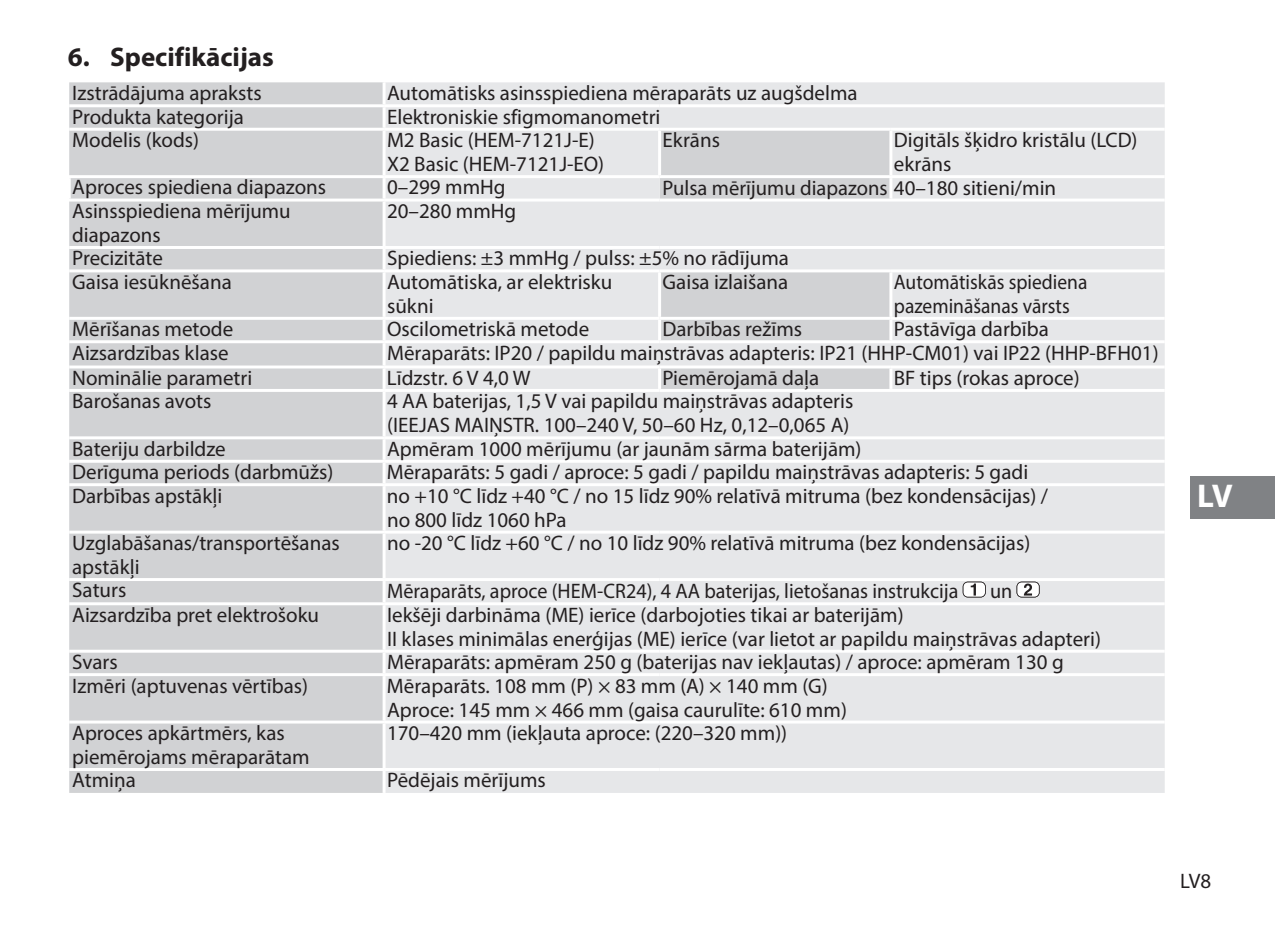
<style>
.page{position:relative;width:1275px;height:936px;background:#fff}
.page>*{position:absolute;margin:0;border:0;box-sizing:border-box;transform-origin:0 0}
.t1{font:700 33px "Myriad Pro";color:#fff}
.t2{font:700 27px "Myriad Pro";color:#231f20}
.t3{font:21px/24px "Myriad Pro";color:#231f20}
.t4{font:21px "Myriad Pro";color:#231f20;scale:.96 1}
.t5{font:21px/24px "Myriad Pro";color:#231f20;scale:.93 1}
</style>
<div class="page">
<div style="left:1190px;top:476px;width:85px;height:43px;background:#808285"></div>
<div style="left:69px;top:82px;width:314px;height:711px;background:#d1d2d4"></div>
<svg style="left:386px;top:82px;width:779px;height:711px;background:#e4e5e7"></svg>
<hr style="left:69px;top:104px;width:315px;height:3px;background:#fff">
<hr style="left:384px;top:104px;width:276px;height:3px;background:#fff">
<hr style="left:660px;top:104px;width:505px;height:3px;background:#fff">
<hr style="left:69px;top:128px;width:315px;height:3px;background:#fff">
<hr style="left:384px;top:128px;width:276px;height:3px;background:#fff">
<hr style="left:660px;top:128px;width:231px;height:3px;background:#fff">
<hr style="left:658px;top:131px;width:3px;height:44px;background:#fff">
<hr style="left:891px;top:128px;width:274px;height:3px;background:#fff">
<hr style="left:889px;top:131px;width:3px;height:44px;background:#fff">
<hr style="left:68px;top:175px;width:316px;height:3px;background:#fff">
<hr style="left:68px;top:178px;width:3px;height:21px;background:#fff">
<hr style="left:384px;top:175px;width:276px;height:3px;background:#fff">
<hr style="left:660px;top:175px;width:505px;height:3px;background:#fff">
<hr style="left:889px;top:178px;width:3px;height:21px;background:#fff">
<hr style="left:68px;top:199px;width:316px;height:3px;background:#fff">
<hr style="left:384px;top:199px;width:276px;height:3px;background:#fff">
<hr style="left:660px;top:199px;width:505px;height:3px;background:#fff">
<hr style="left:69px;top:246px;width:315px;height:3px;background:#fff">
<hr style="left:384px;top:246px;width:276px;height:3px;background:#fff">
<hr style="left:660px;top:246px;width:505px;height:3px;background:#fff">
<hr style="left:69px;top:269px;width:315px;height:3px;background:#fff">
<hr style="left:384px;top:269px;width:276px;height:3px;background:#fff">
<hr style="left:660px;top:269px;width:231px;height:3px;background:#fff">
<hr style="left:658px;top:272px;width:3px;height:45px;background:#fff">
<hr style="left:891px;top:269px;width:274px;height:3px;background:#fff">
<hr style="left:889px;top:272px;width:3px;height:45px;background:#fff">
<hr style="left:69px;top:317px;width:315px;height:3px;background:#fff">
<hr style="left:384px;top:317px;width:276px;height:3px;background:#fff">
<hr style="left:660px;top:317px;width:231px;height:3px;background:#fff">
<hr style="left:658px;top:320px;width:3px;height:20px;background:#fff">
<hr style="left:891px;top:317px;width:274px;height:3px;background:#fff">
<hr style="left:889px;top:320px;width:3px;height:20px;background:#fff">
<hr style="left:69px;top:340px;width:315px;height:3px;background:#fff">
<hr style="left:384px;top:340px;width:276px;height:3px;background:#fff">
<hr style="left:660px;top:340px;width:505px;height:3px;background:#fff">
<hr style="left:69px;top:366px;width:315px;height:2px;background:#fff">
<hr style="left:384px;top:366px;width:276px;height:2px;background:#fff">
<hr style="left:660px;top:366px;width:231px;height:2px;background:#fff">
<hr style="left:658px;top:368px;width:3px;height:21px;background:#fff">
<hr style="left:891px;top:366px;width:274px;height:2px;background:#fff">
<hr style="left:889px;top:368px;width:3px;height:21px;background:#fff">
<hr style="left:69px;top:389px;width:315px;height:3px;background:#fff">
<hr style="left:384px;top:389px;width:276px;height:3px;background:#fff">
<hr style="left:660px;top:389px;width:505px;height:3px;background:#fff">
<hr style="left:69px;top:436px;width:315px;height:3px;background:#fff">
<hr style="left:384px;top:436px;width:276px;height:3px;background:#fff">
<hr style="left:660px;top:436px;width:505px;height:3px;background:#fff">
<hr style="left:69px;top:460px;width:315px;height:3px;background:#fff">
<hr style="left:384px;top:460px;width:276px;height:3px;background:#fff">
<hr style="left:660px;top:460px;width:505px;height:3px;background:#fff">
<hr style="left:69px;top:483px;width:315px;height:3px;background:#fff">
<hr style="left:384px;top:483px;width:276px;height:3px;background:#fff">
<hr style="left:660px;top:483px;width:505px;height:3px;background:#fff">
<hr style="left:69px;top:531px;width:315px;height:3px;background:#fff">
<hr style="left:384px;top:531px;width:276px;height:3px;background:#fff">
<hr style="left:660px;top:531px;width:505px;height:3px;background:#fff">
<hr style="left:69px;top:578px;width:315px;height:3px;background:#fff">
<hr style="left:384px;top:578px;width:276px;height:3px;background:#fff">
<hr style="left:660px;top:578px;width:505px;height:3px;background:#fff">
<hr style="left:69px;top:602px;width:315px;height:3px;background:#fff">
<hr style="left:384px;top:602px;width:276px;height:3px;background:#fff">
<hr style="left:660px;top:602px;width:505px;height:3px;background:#fff">
<hr style="left:69px;top:650px;width:315px;height:3px;background:#fff">
<hr style="left:384px;top:650px;width:276px;height:3px;background:#fff">
<hr style="left:660px;top:650px;width:505px;height:3px;background:#fff">
<hr style="left:69px;top:673px;width:315px;height:3px;background:#fff">
<hr style="left:384px;top:673px;width:276px;height:3px;background:#fff">
<hr style="left:660px;top:673px;width:505px;height:3px;background:#fff">
<hr style="left:69px;top:721px;width:315px;height:3px;background:#fff">
<hr style="left:384px;top:721px;width:276px;height:3px;background:#fff">
<hr style="left:660px;top:721px;width:505px;height:3px;background:#fff">
<hr style="left:69px;top:768px;width:315px;height:3px;background:#fff">
<hr style="left:384px;top:768px;width:276px;height:3px;background:#fff">
<hr style="left:660px;top:768px;width:505px;height:3px;background:#fff">
<svg style="left:963px;top:582px;width:23px;height:15px"></svg>
<svg style="left:1017px;top:582px;width:23px;height:15px"></svg>
<p class="t2" style="left:68px;top:47px;width:208px">6. Specifikācijas</p>
<p class="t3" style="left:72px;top:83px;width:191px">Izstrādājuma apraksts</p>
<p class="t3" style="left:387px;top:83px;width:472px">Automātisks asinsspiediena mēraparāts uz augšdelma</p>
<p class="t3" style="left:72px;top:106px;width:173px">Produkta kategorija</p>
<p class="t3" style="left:387px;top:106px;width:275px">Elektroniskie sfigmomanometri</p>
<p class="t3" style="left:72px;top:130px;width:129px">Modelis (kods)</p>
<p class="t3" style="left:387px;top:130px;width:219px">M2 Basic (HEM-7121J-E)<br>X2 Basic (HEM-7121J-EO)</p>
<p class="t3" style="left:663px;top:130px;width:59px">Ekrāns</p>
<p class="t3" style="left:894px;top:130px;width:245px">Digitāls šķidro kristālu (LCD) ekrāns</p>
<p class="t3" style="left:72px;top:177px;width:256px">Aproces spiediena diapazons</p>
<p class="t3" style="left:387px;top:177px;width:120px">0–299 mmHg</p>
<p class="t3" style="left:663px;top:177px;width:395px">Pulsa mērījumu diapazons 40–180 sitieni/min</p>
<p class="t3" style="left:72px;top:201px;width:220px">Asinsspiediena mērījumu diapazons</p>
<p class="t3" style="left:387px;top:201px;width:131px">20–280 mmHg</p>
<p class="t3" style="left:72px;top:248px;width:92px">Precizitāte</p>
<p class="t3" style="left:387px;top:248px;width:403px">Spiediens: ±3 mmHg / pulss: ±5% no rādījuma</p>
<p class="t3" style="left:72px;top:272px;width:161px">Gaisa iesūknēšana</p>
<p class="t3" style="left:387px;top:272px;width:227px">Automātiska, ar elektrisku sūkni</p>
<p class="t3" style="left:663px;top:272px;width:127px">Gaisa izlaišana</p>
<p class="t5" style="left:894px;top:272px;width:210px">Automātiskās spiediena pazemināšanas vārsts</p>
<p class="t3" style="left:72px;top:319px;width:163px">Mērīšanas metode</p>
<p class="t3" style="left:387px;top:319px;width:204px">Oscilometriskā metode</p>
<p class="t3" style="left:663px;top:319px;width:141px">Darbības režīms</p>
<p class="t3" style="left:894px;top:319px;width:157px">Pastāvīga darbība</p>
<p class="t3" style="left:72px;top:342px;width:158px">Aizsardzības klase</p>
<p class="t3" style="left:387px;top:342px;width:773px">Mēraparāts: IP20 / papildu maiņstrāvas adapteris: IP21 (HHP-CM01) vai IP22 (HHP-BFH01)</p>
<p class="t3" style="left:72px;top:368px;width:182px">Nominālie parametri</p>
<p class="t3" style="left:387px;top:368px;width:145px">Līdzstr. 6 V 4,0 W</p>
<p class="t3" style="left:662px;top:368px;width:158px">Piemērojamā daļa</p>
<p class="t3" style="left:894px;top:368px;width:187px">BF tips (rokas aproce)</p>
<p class="t3" style="left:72px;top:391px;width:141px">Barošanas avots</p>
<p class="t3" style="left:387px;top:391px;width:468px">4 AA baterijas, 1,5 V vai papildu maiņstrāvas adapteris (IEEJAS MAIŅSTR. 100–240 V, 50–60 Hz, 0,12–0,065 A)</p>
<p class="t3" style="left:72px;top:438px;width:155px">Bateriju darbildze</p>
<p class="t3" style="left:387px;top:438px;width:476px">Apmēram 1000 mērījumu (ar jaunām sārma baterijām)</p>
<p class="t3" style="left:72px;top:462px;width:263px">Derīguma periods (darbmūžs)</p>
<p class="t3" style="left:387px;top:462px;width:643px">Mēraparāts: 5 gadi / aproce: 5 gadi / papildu maiņstrāvas adapteris: 5 gadi</p>
<p class="t3" style="left:72px;top:485px;width:152px">Darbības apstākļi</p>
<p class="t3" style="left:387px;top:485px;width:663px">no +10 °C līdz +40 °C / no 15 līdz 90% relatīvā mitruma (bez kondensācijas) / no 800 līdz 1060 hPa</p>
<p class="t3" style="left:72px;top:533px;width:269px">Uzglabāšanas/transportēšanas apstākļi</p>
<p class="t3" style="left:387px;top:533px;width:645px">no -20 °C līdz +60 °C / no 10 līdz 90% relatīvā mitruma (bez kondensācijas)</p>
<p class="t3" style="left:72px;top:580px;width:56px">Saturs</p>
<p class="t4" style="left:387px;top:583px;width:597px">Mēraparāts, aproce (HEM-CR24), 4 AA baterijas, lietošanas instrukcija</p>
<p class="t4" style="left:990px;top:583px;width:25px">un</p>
<p class="t3" style="left:72px;top:604px;width:248px">Aizsardzība pret elektrošoku</p>
<p class="t3" style="left:387px;top:604px;width:715px">Iekšēji darbināma (ME) ierīce (darbojoties tikai ar baterijām)<br>II klases minimālas enerģijas (ME) ierīce (var lietot ar papildu maiņstrāvas adapteri)</p>
<p class="t3" style="left:72px;top:652px;width:47px">Svars</p>
<p class="t3" style="left:387px;top:652px;width:678px">Mēraparāts: apmēram 250 g (baterijas nav iekļautas) / aproce: apmēram 130 g</p>
<p class="t3" style="left:72px;top:675px;width:237px">Izmēri (aptuvenas vērtības)</p>
<p class="t3" style="left:387px;top:675px;width:462px">Mēraparāts. 108 mm (P) × 83 mm (A) × 140 mm (G)<br>Aproce: 145 mm × 466 mm (gaisa caurulīte: 610 mm)</p>
<p class="t3" style="left:72px;top:723px;width:239px">Aproces apkārtmērs, kas piemērojams mēraparātam</p>
<p class="t3" style="left:387px;top:723px;width:402px">170–420 mm (iekļauta aproce: (220–320 mm))</p>
<p class="t3" style="left:72px;top:770px;width:65px">Atmiņa</p>
<p class="t3" style="left:387px;top:770px;width:160px">Pēdējais mērījums</p>
<h1 class="t1" style="left:1197px;top:484px;width:37px">LV</h1>
<p class="t3" style="left:1180px;top:870px;width:33px">LV8</p>
</div>
